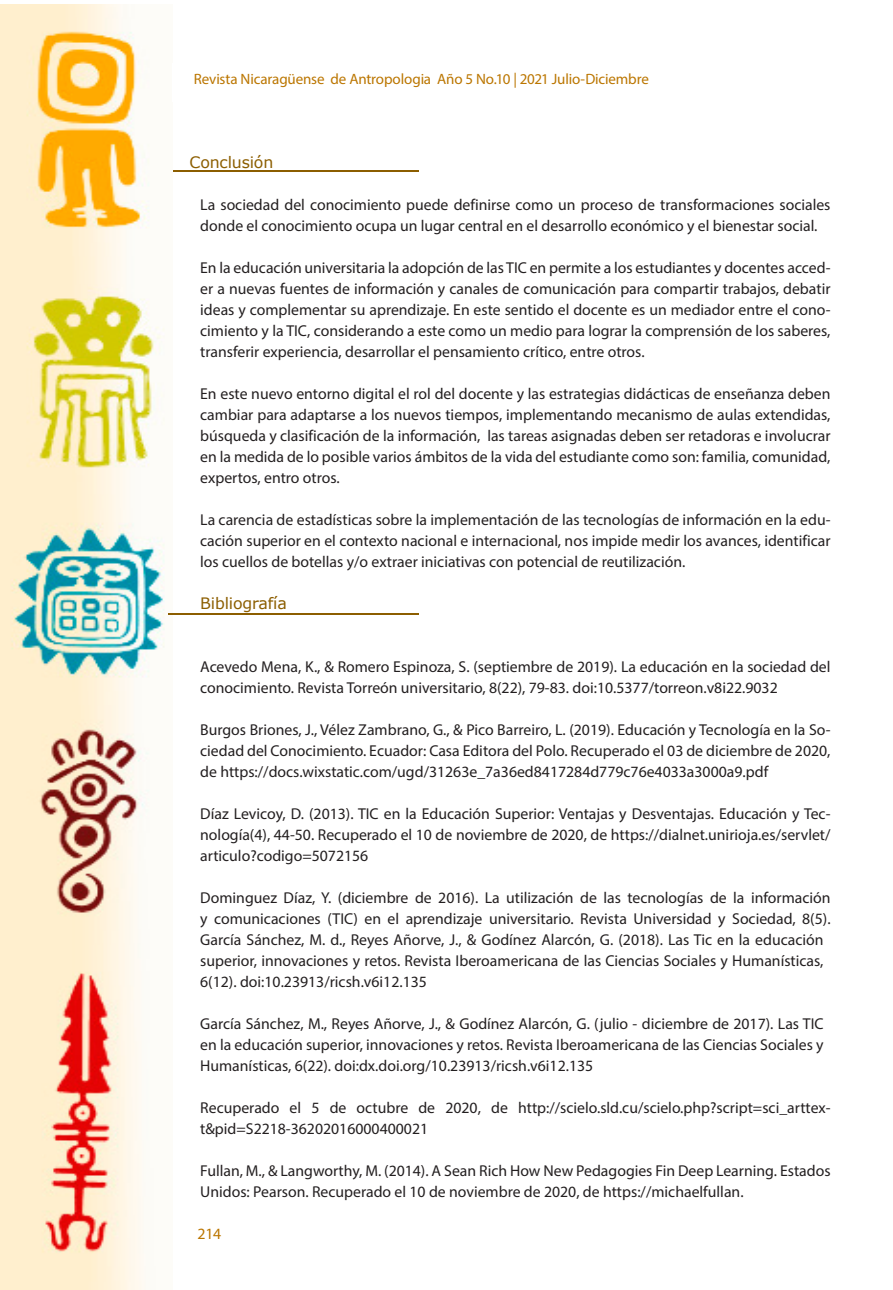
<style>
.page{position:relative;width:893px;height:1290px;background:#fff}
.page>*{position:absolute;margin:0;border:0;box-sizing:border-box;transform-origin:0 0}
.t1{font:15.75px/21px "Myriad Pro";color:#231f20;text-align:justify}
.t2{font:15.75px "Verdana";letter-spacing:-.01em;color:#8c5e00}
.CUERPO_DE_TEXTO{font:15.75px "Myriad Pro";color:#bb7600}
.CUERPO_DE_TEXTO-2{font:15.05px "Myriad Pro";letter-spacing:-.01em;color:#bb7600}
.t3{font:14px "Myriad Pro";color:#b7700f}
</style>
<div class="page">
<hr style="left:168px;top:170px;width:250px;height:2px;background:#8c5e00">
<img style="left:0;top:5px;width:173px;height:1285px">
<hr style="left:168px;top:613px;width:250px;height:1px;background:#8c5e00">
<p class="CUERPO_DE_TEXTO-2" style="left:194px;top:70px;width:457px">Revista Nicaragüense de Antropologia Año 5 No.10 | 2021 Julio-Diciembre</p>
<p class="t3" style="left:65px;top:71px;width:407px">Revista Nicaragüense de Antropología Año 5 No.9 | 2021 Enero - Junio</p>
<p class="t2" style="left:189px;top:151px;width:85px">Conclusión</p>
<p class="t1" style="left:200px;top:194px;width:632px">La sociedad del conocimiento puede definirse como un proceso de transformaciones sociales donde el conocimiento ocupa un lugar central en el desarrollo económico y el bienestar social.</p>
<p class="t1" style="left:200px;top:257px;width:632px">En la educación universitaria la adopción de las TIC en permite a los estudiantes y docentes acced&shy;er a nuevas fuentes de información y canales de comunicación para compartir trabajos, debatir ideas y complementar su aprendizaje. En este sentido el docente es un mediador entre el cono&shy;cimiento y la TIC, considerando a este como un medio para lograr la comprensión de los saberes, transferir experiencia, desarrollar el pensamiento crítico, entre otros.</p>
<p class="t1" style="left:200px;top:383px;width:632px">En este nuevo entorno digital el rol del docente y las estrategias didácticas de enseñanza deben cambiar para adaptarse a los nuevos tiempos, implementando mecanismo de aulas extendidas, búsqueda y clasificación de la información, las tareas asignadas deben ser retadoras e involucrar en la medida de lo posible varios ámbitos de la vida del estudiante como son: familia, comunidad, expertos, entro otros.</p>
<p class="t1" style="left:200px;top:509px;width:632px">La carencia de estadísticas sobre la implementación de las tecnologías de información en la edu&shy;cación superior en el contexto nacional e internacional, nos impide medir los avances, identificar los cuellos de botellas y/o extraer iniciativas con potencial de reutilización.</p>
<p class="t2" style="left:200px;top:592px;width:88px">Bibliografía</p>
<p class="t1" style="left:200px;top:656px;width:632px">Acevedo Mena, K., &amp; Romero Espinoza, S. (septiembre de 2019). La educación en la sociedad del conocimiento. Revista Torreón universitario, 8(22), 79-83. doi:10.5377/torreon.v8i22.9032</p>
<p class="t1" style="left:200px;top:719px;width:632px">Burgos Briones, J., Vélez Zambrano, G., &amp; Pico Barreiro, L. (2019). Educación y Tecnología en la So&shy;ciedad del Conocimiento. Ecuador: Casa Editora del Polo. Recuperado el 03 de diciembre de 2020, de https://docs.wixstatic.com/ugd/31263e_7a36ed8417284d779c76e4033a3000a9.pdf</p>
<p class="t1" style="left:200px;top:803px;width:632px">Díaz Levicoy, D. (2013). TIC en la Educación Superior: Ventajas y Desventajas. Educación y Tec&shy;nología(4), 44-50. Recuperado el 10 de noviembre de 2020, de https://dialnet.unirioja.es/servlet/ articulo?codigo=5072156</p>
<p class="t1" style="left:200px;top:887px;width:632px">Dominguez Díaz, Y. (diciembre de 2016). La utilización de las tecnologías de la información y comunicaciones (TIC) en el aprendizaje universitario. Revista Universidad y Sociedad, 8(5).</p>
<p class="t1" style="left:200px;top:929px;width:625px">García Sánchez, M. d., Reyes Añorve, J., &amp; Godínez Alarcón, G. (2018). Las Tic en la educación superior, innovaciones y retos. Revista Iberoamericana de las Ciencias Sociales y Humanísticas, 6(12). doi:10.23913/ricsh.v6i12.135</p>
<p class="t1" style="left:200px;top:1013px;width:625px">García Sánchez, M., Reyes Añorve, J., &amp; Godínez Alarcón, G. (julio - diciembre de 2017). Las TIC en la educación superior, innovaciones y retos. Revista Iberoamericana de las Ciencias Sociales y Humanísticas, 6(22). doi:dx.doi.org/10.23913/ricsh.v6i12.135</p>
<p class="t1" style="left:200px;top:1097px;width:632px">Recuperado el 5 de octubre de 2020, de http://scielo.sld.cu/scielo.php?script=sci_arttex&shy;t&amp;pid=S2218-36202016000400021</p>
<p class="t1" style="left:200px;top:1160px;width:632px">Fullan, M., &amp; Langworthy, M. (2014). A Sean Rich How New Pedagogies Fin Deep Learning. Estados<br>Unidos: Pearson. Recuperado el 10 de noviembre de 2020, de https://michaelfullan.</p>
<p class="CUERPO_DE_TEXTO" style="left:197px;top:1224px;width:25px">214</p>
</div>
